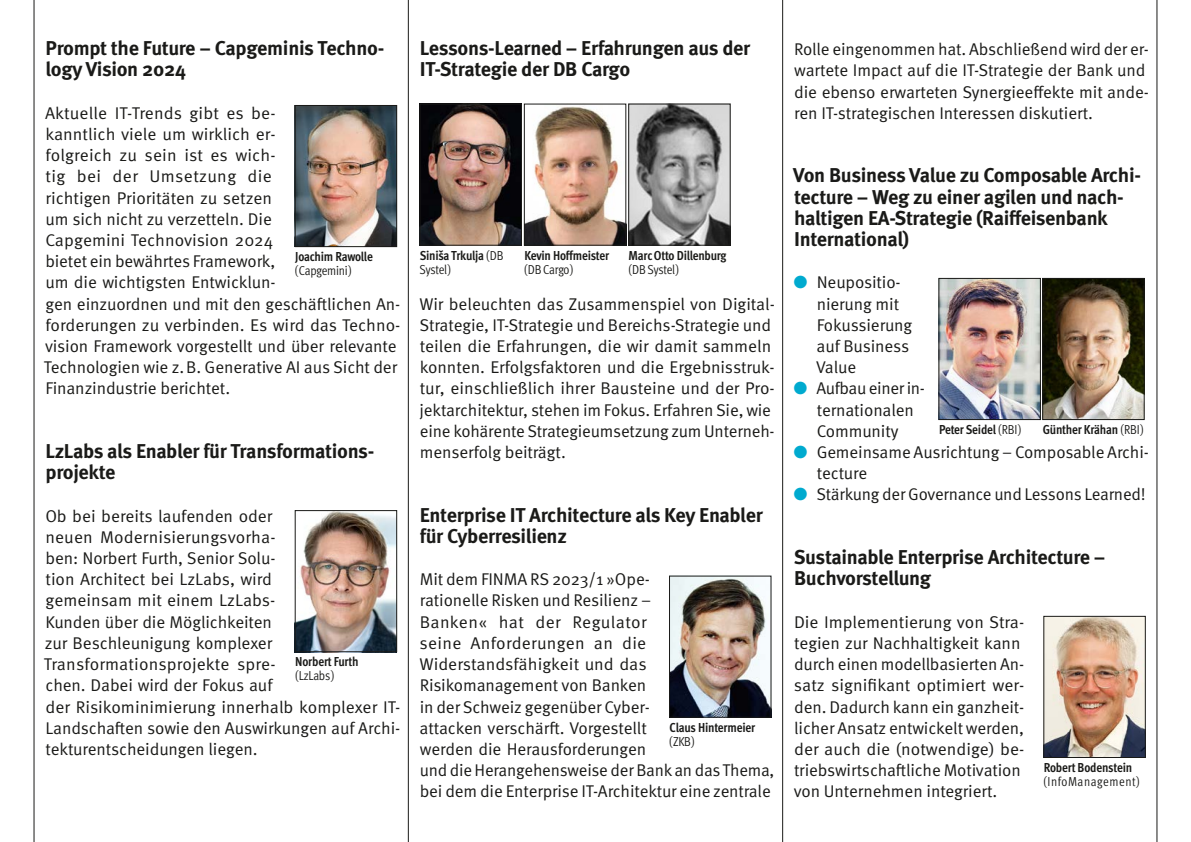
<style>
.page{position:relative;width:1191px;height:842px;background:#fff}
.page>*{position:absolute;margin:0;border:0;box-sizing:border-box;transform-origin:0 0}
.t1{font:700 20px/21.2px "Meta Pro";letter-spacing:-.015em;color:#1a1a18}
.t2{font:17px/21.2px "Meta Pro Norm";letter-spacing:-.005em;color:#1a1a18}
.t3{font:700 condensed 13px "Meta Pro";letter-spacing:-.015em;color:#1a1a18}
.t4{font:13px "Meta Pro Cond Norm";letter-spacing:-.015em;color:#1a1a18}
.t5{font:13px "Meta Pro Cond Norm";letter-spacing:.045em;color:#1a1a18}
.s1{font-family:"Meta Pro Cond Norm";font-weight:400;font-stretch:normal}
.s2{color:#00aacf}
</style>
<div class="page">
<hr style="left:34px;top:0;width:1px;height:842px;background:#1a1a18">
<hr style="left:408px;top:0;width:1px;height:842px;background:#1a1a18">
<hr style="left:782px;top:0;width:1px;height:842px;background:#1a1a18">
<hr style="left:1156px;top:0;width:1px;height:842px;background:#1a1a18">
<img style="left:526px;top:106px;width:98px;height:137px">
<div style="left:524px;top:104px;width:102px;height:141px;border:1px solid #1a1a18"></div>
<img style="left:630px;top:106px;width:98px;height:137px">
<div style="left:628px;top:104px;width:102px;height:141px;border:1px solid #1a1a18"></div>
<img style="left:297px;top:107px;width:98px;height:138px">
<div style="left:295px;top:105px;width:102px;height:142px;border:1px solid #1a1a18"></div>
<img style="left:297px;top:512px;width:98px;height:138px">
<div style="left:295px;top:510px;width:102px;height:142px;border:1px solid #1a1a18"></div>
<img style="left:422px;top:106px;width:98px;height:137px">
<div style="left:420px;top:104px;width:102px;height:141px;border:1px solid #1a1a18"></div>
<img style="left:671px;top:578px;width:98px;height:137px">
<div style="left:669px;top:576px;width:102px;height:141px;border:1px solid #1a1a18"></div>
<img style="left:1044px;top:280px;width:98px;height:138px">
<div style="left:1042px;top:278px;width:102px;height:142px;border:1px solid #1a1a18"></div>
<img style="left:940px;top:280px;width:98px;height:138px">
<div style="left:938px;top:278px;width:102px;height:142px;border:1px solid #1a1a18"></div>
<img style="left:1045px;top:618px;width:98px;height:138px">
<div style="left:1043px;top:616px;width:102px;height:142px;border:1px solid #1a1a18"></div>
<p class="t1" style="left:45px;top:36px;width:340px">Prompt the Future – Capgeminis Techno&shy;logy Vision 2024</p>
<p class="t2" style="left:44px;top:101px;width:358px">Aktuelle IT-Trends gibt es be-<br>kanntlich viele um wirklich er-<br>folgreich zu sein ist es wich-<br>tig bei der Umsetzung die<br>richtigen Prioritäten zu setzen<br>um sich nicht zu verzetteln. Die<br>Capgemini Technovision 2024<br>bietet ein bewährtes Framework,<br>um die wichtigsten Entwicklun-<br>gen einzuordnen und mit den geschäftlichen An&shy;forderungen zu verbinden. Es wird das Techno&shy;vision Framework vorgestellt und über relevante Technologien wie z.B. Generative AI aus Sicht der Finanzindustrie berichtet.</p>
<p class="t3" style="left:295px;top:247px;width:79px">Joachim Rawolle</p>
<p class="t4" style="left:295px;top:261px;width:58px">(Capgemini)</p>
<p class="t1" style="left:45px;top:439px;width:330px">LzLabs als Enabler für Transformations&shy;projekte</p>
<p class="t2" style="left:44px;top:504px;width:358px">Ob bei bereits laufenden oder<br>neuen Modernisierungsvorha-<br>ben: Norbert Furth, Senior Solu-<br>tion Architect bei LzLabs, wird<br>gemeinsam mit einem LzLabs-<br>Kunden über die Möglichkeiten<br>zur Beschleunigung komplexer Transformationsprojekte spre-<br>chen. Dabei wird der Fokus auf<br>der Risikominimierung innerhalb komplexer IT-Landschaften sowie den Auswirkungen auf Archi&shy;tekturentscheidungen liegen.</p>
<p class="t3" style="left:295px;top:652px;width:65px">Norbert Furth</p>
<p class="t4" style="left:295px;top:666px;width:41px">(LzLabs)</p>
<p class="t1" style="left:420px;top:36px;width:332px">Lessons-Learned – Erfahrungen aus der<br>IT-Strategie der DB Cargo</p>
<p class="t3" style="left:420px;top:245px;width:85px">Siniša Trkulja <span class="s1">(DB</span></p>
<p class="t4" style="left:419px;top:260px;width:33px">Systel)</p>
<p class="t3" style="left:524px;top:245px;width:86px">Kevin Hoffmeister</p>
<p class="t4" style="left:524px;top:260px;width:51px">(DB Cargo)</p>
<p class="t3" style="left:628px;top:245px;width:99px">Marc Otto Dillenburg</p>
<p class="t4" style="left:628px;top:260px;width:52px">(DB Systel)</p>
<p class="t2" style="left:419px;top:292px;width:357px">Wir beleuchten das Zusammenspiel von Digital-Strategie, IT-Strategie und Bereichs-Strategie und teilen die Erfahrungen, die wir damit sammeln konnten. Erfolgsfaktoren und die Ergebnisstruk&shy;tur, einschließlich ihrer Bausteine und der Pro&shy;jektarchitektur, stehen im Fokus. Erfahren Sie, wie eine kohärente Strategieumsetzung zum Unterneh&shy;menserfolg beiträgt.</p>
<p class="t1" style="left:420px;top:503px;width:344px">Enterprise IT Architecture als Key Enabler für Cyberresilienz</p>
<p class="t2" style="left:419px;top:568px;width:356px">Mit dem FINMA RS 2023/1 »Ope-<br>rationelle Risken und Resilienz –<br>Banken« hat der Regulator<br>seine Anforderungen an die Widerstandsfähigkeit und das Risikomanagement von Banken<br>in der Schweiz gegenüber Cyber-<br>attacken verschärft. Vorgestellt<br>werden die Herausforderungen<br>und die Herangehensweise der Bank an das Thema, bei dem die Enterprise IT-Architektur eine zentrale</p>
<p class="t3" style="left:669px;top:717px;width:87px">Claus Hintermeier</p>
<p class="t4" style="left:669px;top:732px;width:27px">(ZKB)</p>
<p class="t2" style="left:794px;top:38px;width:356px">Rolle eingenommen hat. Abschließend wird der er&shy;wartete Impact auf die IT-Strategie der Bank und die ebenso erwarteten Synergieeffekte mit ande&shy;ren IT-strategischen Interessen diskutiert.</p>
<p class="t1" style="left:793px;top:164px;width:349px">Von Business Value zu Composable Archi&shy;tecture – Weg zu einer agilen und nach&shy;haltigen EA-Strategie (Raiffeisenbank International)</p>
<p class="t2" style="left:816px;top:271px;width:98px;text-indent:-23px"><span class="s2">●</span> Neupositio&shy;nierung mit<br>Fokussierung auf Business<br>Value</p>
<p class="t2" style="left:816px;top:377px;width:110px;text-indent:-23px"><span class="s2">●</span> Aufbau einer in&shy;ternationalen<br>Community</p>
<p class="t2" style="left:817px;top:440px;width:333px;text-indent:-24px"><span class="s2">●</span> Gemeinsame Ausrichtung – Composable Archi&shy;tecture</p>
<p class="t2" style="left:793px;top:483px;width:354px"><span class="s2">●</span> Stärkung der Governance und Lessons Learned!</p>
<p class="t3" style="left:939px;top:420px;width:84px">Peter Seidel <span class="s1">(RBI)</span></p>
<p class="t3" style="left:1042px;top:420px;width:102px">Günther Krähan <span class="s1">(RBI)</span></p>
<p class="t1" style="left:793px;top:545px;width:313px">Sustainable Enterprise Architecture –<br>Buchvorstellung</p>
<p class="t2" style="left:794px;top:610px;width:232px">Die Implementierung von Stra&shy;tegien zur Nachhaltigkeit kann durch einen modellbasierten An&shy;satz signifikant optimiert wer&shy;den. Dadurch kann ein ganzheit&shy;licher Ansatz entwickelt werden, der auch die (notwendige) be&shy;triebswirtschaftliche Motivation von Unternehmen integriert.</p>
<p class="t3" style="left:1044px;top:757px;width:90px">Robert Bodenstein</p>
<p class="t5" style="left:1043px;top:772px;width:98px">(InfoManagement)</p>
</div>
